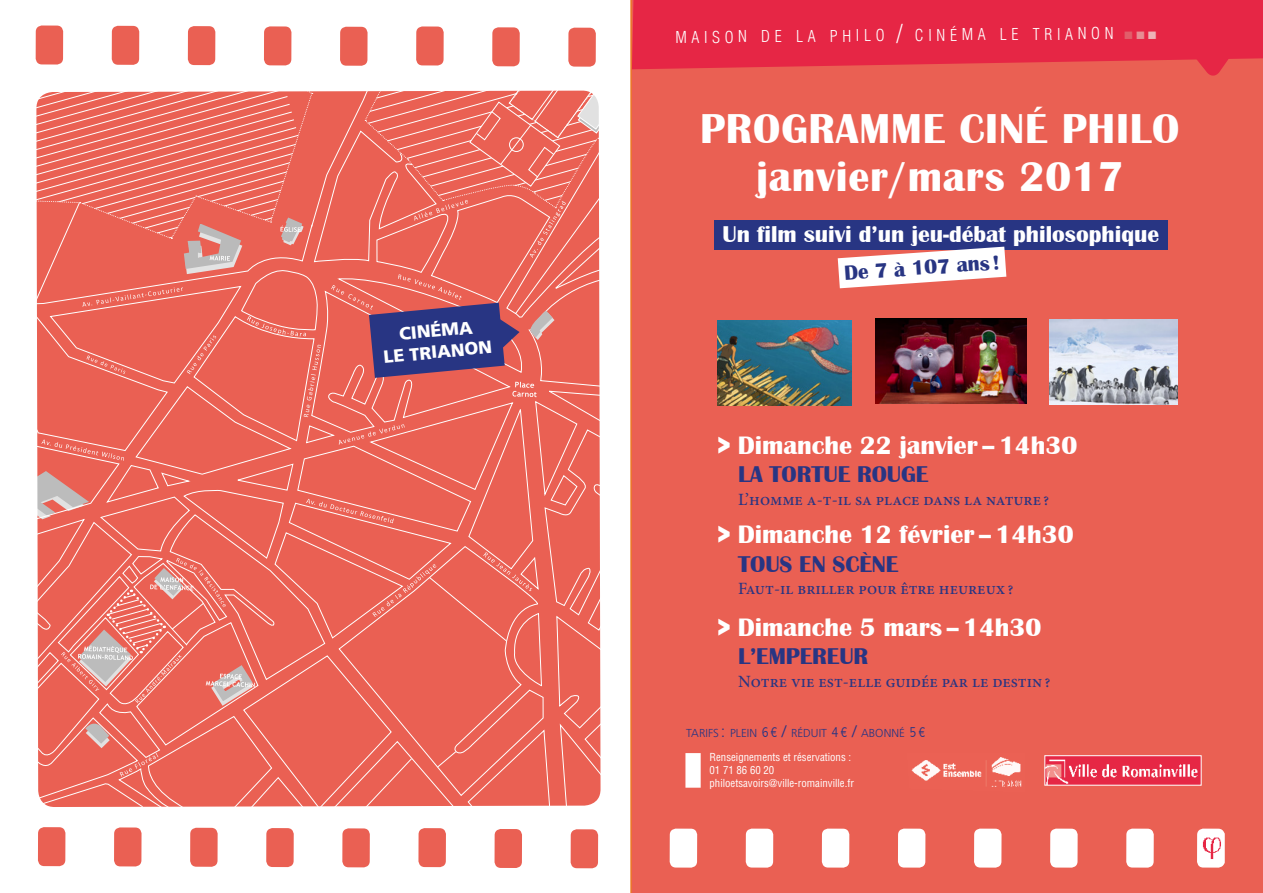
<style>
.page{position:relative;width:1263px;height:893px;background:#fff}
.page>*{position:absolute;margin:0;border:0;box-sizing:border-box;transform-origin:0 0}
.t1{font:700 43.05px/48px "Britannic";letter-spacing:.02em;color:#fff;text-align:center}
.t2{font:700 25.95px "Britannic";color:#fff}
.t3{font:700 23.55px "Britannic";color:#fff}
.t4{font:700 23.55px "Britannic";letter-spacing:-.005em;color:#283583}
.t5{font:700 21.15px "Britannic";color:#283583}
.t6{font:900 17.7px/21.3px "Frutiger";color:#fff;text-align:center}
.t7{font:500 17.25px "Minion Pro";color:#283583}
.t8{font:300 condensed 16.05px "Helvetica";letter-spacing:.275em;color:#fff}
.t9{font:300 11.55px "Frutiger";color:#283583}
.t10{font:condensed 10.8px/12.9px "Helvetica";color:#fff}
.s1{font-size:16.5px}
.s2{font-family:"Abadi";font-stretch:condensed;font-size:15px}
</style>
<div class="page">
<div style="left:630px;top:0;width:633px;height:893px;background:#ea6053"></div>
<div style="left:1197px;top:829px;width:27px;height:39px;background:#fff;border-radius:6px"></div>
<div style="left:685px;top:753px;width:16px;height:35px;background:#fff"></div>
<img style="left:1046px;top:757px;width:153px;height:26px">
<div style="left:1044px;top:755px;width:157px;height:30px;border:1px solid #fff"></div>
<img style="left:1203px;top:837px;width:18px;height:22px">
<div style="left:714px;top:220px;width:453px;height:29px;background:#283583"></div>
<svg style="left:838px;top:247px;width:168px;height:41px"></svg>
<img style="left:906px;top:753px;width:120px;height:40px">
<div style="left:36px;top:25px;width:27px;height:40px;background:#ea6053;border-radius:6px"></div>
<div style="left:38px;top:827px;width:27px;height:39px;background:#ea6053;border-radius:6px"></div>
<div style="left:746px;top:829px;width:27px;height:39px;background:#fff;border-radius:6px"></div>
<div style="left:670px;top:829px;width:27px;height:39px;background:#fff;border-radius:6px"></div>
<div style="left:188px;top:26px;width:27px;height:39px;background:#ea6053;border-radius:6px"></div>
<div style="left:190px;top:828px;width:28px;height:39px;background:#ea6053;border-radius:6px"></div>
<div style="left:898px;top:829px;width:27px;height:39px;background:#fff;border-radius:6px"></div>
<div style="left:340px;top:27px;width:28px;height:39px;background:#ea6053;border-radius:6px"></div>
<div style="left:342px;top:828px;width:28px;height:39px;background:#ea6053;border-radius:6px"></div>
<div style="left:1050px;top:829px;width:28px;height:39px;background:#fff;border-radius:6px"></div>
<div style="left:492px;top:27px;width:28px;height:39px;background:#ea6053;border-radius:6px"></div>
<div style="left:494px;top:829px;width:28px;height:39px;background:#ea6053;border-radius:6px"></div>
<div style="left:112px;top:26px;width:27px;height:39px;background:#ea6053;border-radius:6px"></div>
<div style="left:114px;top:827px;width:28px;height:39px;background:#ea6053;border-radius:6px"></div>
<div style="left:822px;top:829px;width:27px;height:39px;background:#fff;border-radius:6px"></div>
<div style="left:264px;top:26px;width:27px;height:39px;background:#ea6053;border-radius:6px"></div>
<div style="left:266px;top:828px;width:28px;height:39px;background:#ea6053;border-radius:6px"></div>
<div style="left:974px;top:829px;width:27px;height:39px;background:#fff;border-radius:6px"></div>
<div style="left:416px;top:26px;width:28px;height:40px;background:#ea6053;border-radius:6px"></div>
<div style="left:418px;top:828px;width:28px;height:39px;background:#ea6053;border-radius:6px"></div>
<div style="left:1126px;top:829px;width:28px;height:39px;background:#fff;border-radius:6px"></div>
<div style="left:568px;top:28px;width:28px;height:39px;background:#ea6053;border-radius:6px"></div>
<div style="left:571px;top:829px;width:27px;height:39px;background:#ea6053;border-radius:6px"></div>
<svg style="left:36px;top:90px;width:565px;height:717px;background:#e66a60"></svg>
<img style="left:717px;top:320px;width:135px;height:86px">
<img style="left:876px;top:319px;width:150px;height:85px">
<img style="left:1049px;top:319px;width:128px;height:85px">
<svg style="left:632px;top:0;width:631px;height:76px;background:#e62f47"></svg>
<p class="t6" style="left:381px;top:325px;width:110px;rotate:-5deg">CINÉMA<br>LE TRIANON</p>
<p class="t8" style="left:675px;top:26px;width:211px">MAISON DE LA PHILO</p>
<p class="t8" style="left:915px;top:24px;width:200px">CINÉMA LE TRIANON</p>
<h1 class="t1" style="left:700px;top:105px;width:481px">PROGRAMME CINÉ PHILO janvier/mars 2017</h1>
<h3 class="t3" style="left:722px;top:221px;width:438px">Un film suivi d’un jeu-débat philosophique</h3>
<p class="t5" style="left:843px;top:261px;width:158px;rotate:-4deg">De 7 à 107 ans !</p>
<h2 class="t2" style="left:719px;top:431px;width:360px">&gt; Dimanche 22 janvier–14h30</h2>
<h3 class="t4" style="left:738px;top:461px;width:192px">LA TORTUE ROUGE</h3>
<p class="t7" style="left:738px;top:488px;width:313px">L’homme a-t-il sa place dans la nature ?</p>
<h2 class="t2" style="left:719px;top:520px;width:356px">&gt; Dimanche 12 février–14h30</h2>
<h3 class="t4" style="left:738px;top:550px;width:162px">TOUS EN SCÈNE</h3>
<p class="t7" style="left:738px;top:577px;width:277px">Faut-il briller pour être heureux?</p>
<h2 class="t2" style="left:719px;top:613px;width:324px">&gt; Dimanche 5 mars–14h30</h2>
<h3 class="t4" style="left:738px;top:643px;width:132px">L’EMPEREUR</h3>
<p class="t7" style="left:738px;top:670px;width:314px">Notre vie est-elle guidée par le destin?</p>
<p class="t9" style="left:686px;top:726px;width:240px">TARIFS <span class="s1">:</span> PLEIN <span class="s2">6 €</span> <span class="s1">/</span> RÉDUIT <span class="s2">4 €</span> <span class="s1">/</span> ABONNÉ <span class="s2">5 €</span></p>
<p class="t10" style="left:709px;top:751px;width:146px">Renseignements et réservations :<br>01 71 86 60 20 philoetsavoirs@ville-romainville.fr</p>
</div>
